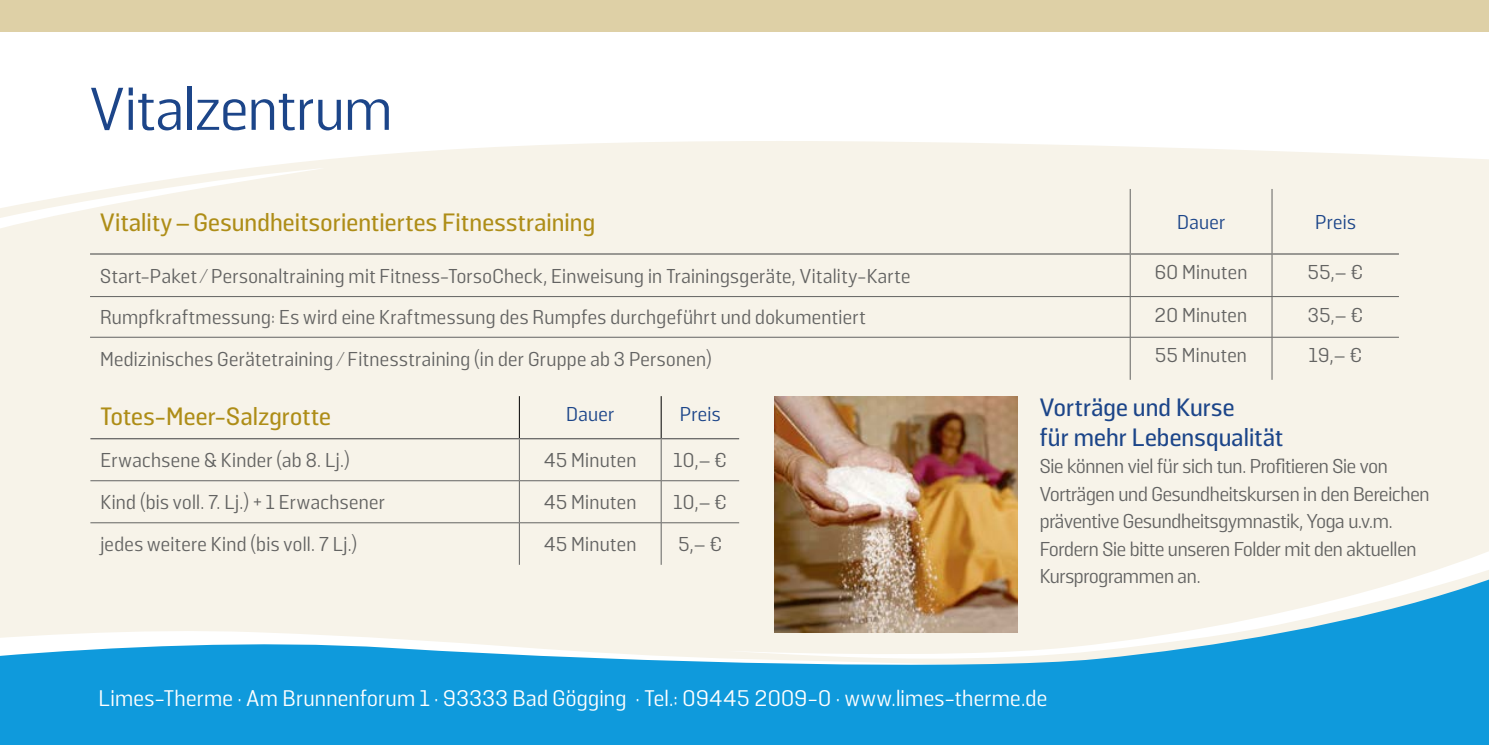
<style>
.page{position:relative;width:1489px;height:745px;background:#fff}
.page>*{position:absolute;margin:0;border:0;box-sizing:border-box;transform-origin:0 0}
.t1{font:60px "Solido";color:#1c4589}
.t2{font:500 25px "Solido";letter-spacing:.01em;color:#ae8d17}
.t3{font:500 25px/30px "Solido";letter-spacing:.005em;color:#1c4589}
.t4{font:22.5px "Solido";letter-spacing:.015em;color:#fff}
.t5{font:20px "Solido";letter-spacing:.015em;color:#636362}
.t6{font:20px/27.5px "Solido";letter-spacing:-.01em;color:#636362}
.t7{font:20px "Solido";letter-spacing:.015em;color:#1c4589}
</style>
<div class="page">
<div style="left:0;top:0;width:1488px;height:744px;background:#f7f3e9"></div>
<svg style="left:0;top:31px;width:1488px;height:181px;fill:#fff"></svg>
<svg style="left:0;top:167px;width:329px;height:61px"></svg>
<div style="left:0;top:0;width:1488px;height:31px;background:#ded0a6"></div>
<hr style="left:1129px;top:189px;width:1px;height:64px;background:#636362">
<hr style="left:1271px;top:189px;width:1px;height:64px;background:#636362">
<hr style="left:90px;top:253px;width:1040px;height:1px;background:#636362">
<hr style="left:1129px;top:254px;width:1px;height:42px;background:#636362">
<hr style="left:1130px;top:253px;width:141px;height:1px;background:#636362">
<hr style="left:1271px;top:254px;width:1px;height:42px;background:#636362">
<hr style="left:1271px;top:253px;width:127px;height:1px;background:#636362">
<hr style="left:90px;top:296px;width:1040px;height:1px;background:#636362">
<hr style="left:1129px;top:297px;width:1px;height:40px;background:#636362">
<hr style="left:1130px;top:296px;width:141px;height:1px;background:#636362">
<hr style="left:1271px;top:297px;width:1px;height:40px;background:#636362">
<hr style="left:1271px;top:296px;width:127px;height:1px;background:#636362">
<hr style="left:90px;top:336px;width:1040px;height:1px;background:#636362">
<hr style="left:1129px;top:337px;width:1px;height:42px;background:#636362">
<hr style="left:1130px;top:336px;width:141px;height:1px;background:#636362">
<hr style="left:1271px;top:337px;width:1px;height:42px;background:#636362">
<hr style="left:1271px;top:336px;width:127px;height:1px;background:#636362">
<svg style="left:0;top:565px;width:1488px;height:107px"></svg>
<div style="left:0;top:672px;width:1488px;height:72px;background:#0f9adc"></div>
<hr style="left:519px;top:396px;width:1px;height:42px;background:#000">
<hr style="left:660px;top:396px;width:1px;height:42px;background:#000">
<hr style="left:90px;top:438px;width:429px;height:1px;background:#636362">
<hr style="left:519px;top:439px;width:1px;height:41px;background:#636362">
<hr style="left:519px;top:438px;width:142px;height:1px;background:#636362">
<hr style="left:660px;top:439px;width:1px;height:41px;background:#636362">
<hr style="left:661px;top:438px;width:78px;height:1px;background:#636362">
<hr style="left:519px;top:480px;width:1px;height:42px;background:#636362">
<hr style="left:660px;top:480px;width:1px;height:42px;background:#636362">
<hr style="left:90px;top:522px;width:429px;height:1px;background:#636362">
<hr style="left:519px;top:522px;width:1px;height:42px;background:#636362">
<hr style="left:519px;top:522px;width:142px;height:1px;background:#636362">
<hr style="left:660px;top:522px;width:1px;height:42px;background:#636362">
<hr style="left:661px;top:522px;width:78px;height:1px;background:#636362">
<hr style="left:90px;top:480px;width:429px;height:1px;background:#636362">
<hr style="left:519px;top:480px;width:142px;height:1px;background:#636362">
<hr style="left:661px;top:480px;width:78px;height:1px;background:#636362">
<img style="left:774px;top:396px;width:243px;height:236px">
<h1 class="t1" style="left:90px;top:74px;width:304px">Vitalzentrum</h1>
<p class="t2" style="left:100px;top:208px;width:496px">Vitality–Gesundheitsorientiertes Fitnesstraining</p>
<p class="t7" style="left:1176px;top:210px;width:50px">Dauer</p>
<p class="t7" style="left:1314px;top:210px;width:42px">Preis</p>
<p class="t5" style="left:100px;top:264px;width:811px">Start-Paket/Personaltraining mit Fitness-TorsoCheck, Einweisung in Trainingsgeräte, Vitality-Karte</p>
<p class="t5" style="left:1154px;top:260px;width:94px">60 Minuten</p>
<p class="t5" style="left:1307px;top:260px;width:57px">55,– €</p>
<p class="t5" style="left:100px;top:306px;width:767px">Rumpfkraftmessung: Es wird eine Kraftmessung des Rumpfes durchgeführt und dokumentiert</p>
<p class="t5" style="left:1154px;top:303px;width:94px">20 Minuten</p>
<p class="t5" style="left:1307px;top:303px;width:57px">35,– €</p>
<p class="t5" style="left:100px;top:347px;width:613px">Medizinisches Gerätetraining/Fitnesstraining (in der Gruppe ab 3 Personen)</p>
<p class="t5" style="left:1155px;top:343px;width:93px">55 Minuten</p>
<p class="t5" style="left:1308px;top:343px;width:54px">19,– €</p>
<p class="t2" style="left:100px;top:401px;width:232px">Totes-Meer-Salzgrotte</p>
<p class="t7" style="left:566px;top:402px;width:50px">Dauer</p>
<p class="t7" style="left:679px;top:402px;width:42px">Preis</p>
<p class="t5" style="left:100px;top:448px;width:251px">Erwachsene &amp; Kinder (ab 8. Lj.)</p>
<p class="t5" style="left:544px;top:448px;width:94px">45 Minuten</p>
<p class="t5" style="left:673px;top:448px;width:55px">10,– €</p>
<p class="t5" style="left:100px;top:490px;width:286px">Kind (bis voll. 7. Lj.) + 1 Erwachsener</p>
<p class="t5" style="left:544px;top:490px;width:94px">45 Minuten</p>
<p class="t5" style="left:673px;top:490px;width:55px">10,– €</p>
<p class="t5" style="left:100px;top:532px;width:258px">jedes weitere Kind (bis voll. 7 Lj.)</p>
<p class="t5" style="left:544px;top:532px;width:94px">45 Minuten</p>
<p class="t5" style="left:678px;top:532px;width:45px">5,– €</p>
<p class="t3" style="left:1039px;top:393px;width:245px">Vorträge und Kurse<br>für mehr Lebensqualität</p>
<p class="t6" style="left:1039px;top:453px;width:391px">Sie können viel für sich tun. Profitieren Sie von Vorträgen und Gesundheitskursen in den Bereichen präventive Gesundheitsgymnastik, Yoga u.v.m.<br>Fordern Sie bitte unseren Folder mit den aktuellen Kursprogrammen an.</p>
<p class="t4" style="left:99px;top:685px;width:950px">Limes-Therme · Am Brunnenforum 1 · 93333 Bad Gögging · Tel.: 09445 2009-0 · www.limes-therme.de</p>
</div>
